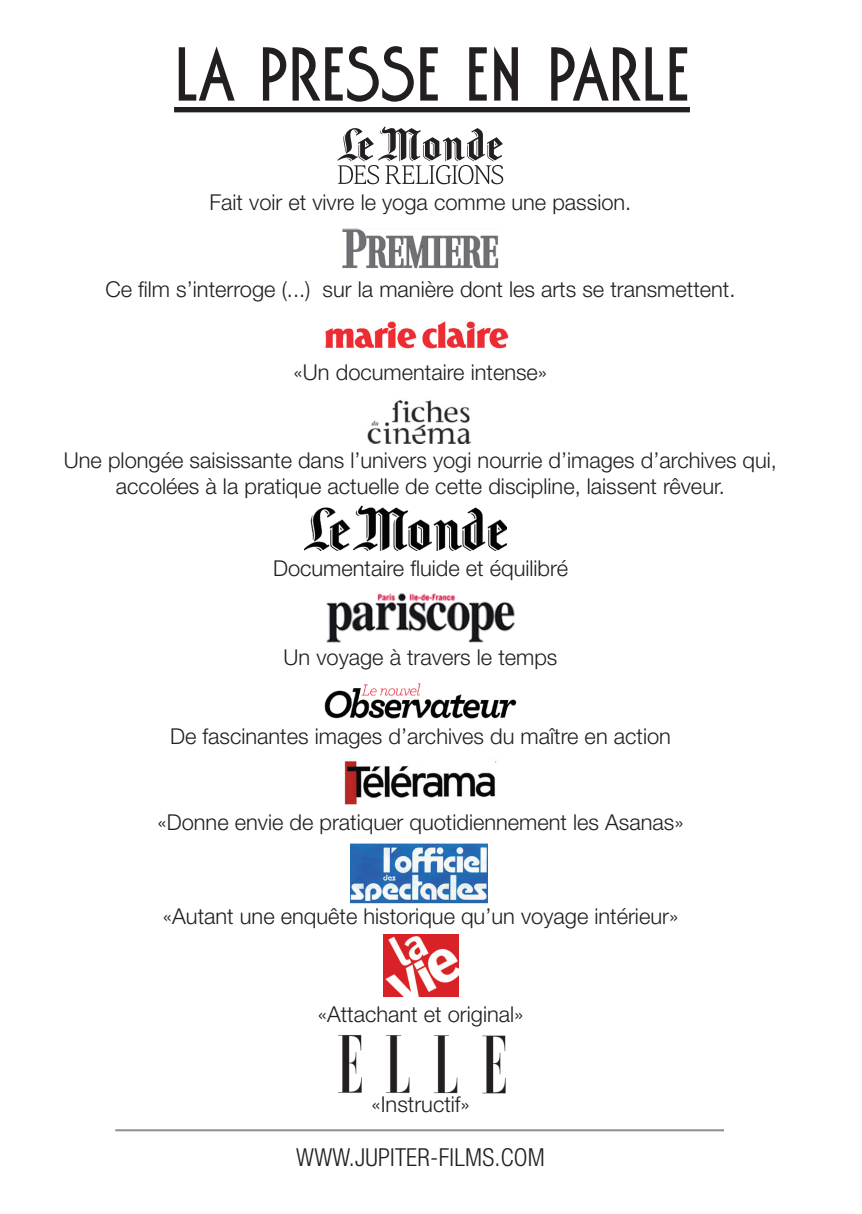
<style>
.page{position:relative;width:862px;height:1214px;background:#fff}
.page>*{position:absolute;margin:0;border:0;box-sizing:border-box;transform-origin:0 0}
.t1{font:80px "Washington D";color:#231f20}
.t2{font:300 condensed 24.8px "Helvetica Neue LT Pro";letter-spacing:.01em;color:#231f20}
.t3{font:300 21.8px/26.2px "Helvetica Neue LT Pro";color:#231f20;text-align:center}
</style>
<div class="page">
<svg style="left:337px;top:126px;width:166px;height:58px"></svg>
<img style="left:342px;top:229px;width:157px;height:39px">
<img style="left:325px;top:321px;width:184px;height:28px">
<img style="left:367px;top:399px;width:105px;height:44px">
<img style="left:304px;top:506px;width:203px;height:45px">
<img style="left:326px;top:593px;width:189px;height:50px">
<img style="left:324px;top:683px;width:193px;height:36px">
<img style="left:344px;top:761px;width:153px;height:44px">
<img style="left:351px;top:843px;width:137px;height:60px">
<img style="left:383px;top:934px;width:75px;height:62px">
<img style="left:338px;top:1035px;width:168px;height:58px">
<div style="left:174px;top:107px;width:516px;height:5px;background:#231f20"></div>
<hr style="left:115px;top:1129px;width:609px;height:2px;background:#8b8d90">
<h1 class="t1" style="left:174px;top:32px;width:517px">LA PRESSE EN PARLE</h1>
<p class="t3" style="left:209px;top:188px;width:423px">Fait voir et vivre le yoga comme une passion.</p>
<p class="t3" style="left:105px;top:275px;width:631px">Ce film s’interroge (...) sur la manière dont les arts se transmettent.</p>
<p class="t3" style="left:294px;top:359px;width:255px">«Un documentaire intense»</p>
<p class="t3" style="left:64px;top:447px;width:714px">Une plongée saisissante dans l’univers yogi nourrie d’images d’archives qui, accolées à la pratique actuelle de cette discipline, laissent rêveur.</p>
<p class="t3" style="left:273px;top:555px;width:296px">Documentaire fluide et équilibré</p>
<p class="t3" style="left:283px;top:643px;width:275px">Un voyage à travers le temps</p>
<p class="t3" style="left:170px;top:722px;width:502px">De fascinantes images d’archives du maître en action</p>
<p class="t3" style="left:157px;top:809px;width:528px">«Donne envie de pratiquer quotidiennement les Asanas»</p>
<p class="t3" style="left:163px;top:902px;width:517px">«Autant une enquête historique qu’un voyage intérieur»</p>
<p class="t3" style="left:318px;top:1000px;width:207px">«Attachant et original»</p>
<p class="t3" style="left:371px;top:1090px;width:100px">«Instructif»</p>
<p class="t2" style="left:296px;top:1143px;width:250px">WWW.JUPITER-FILMS.COM</p>
</div>
